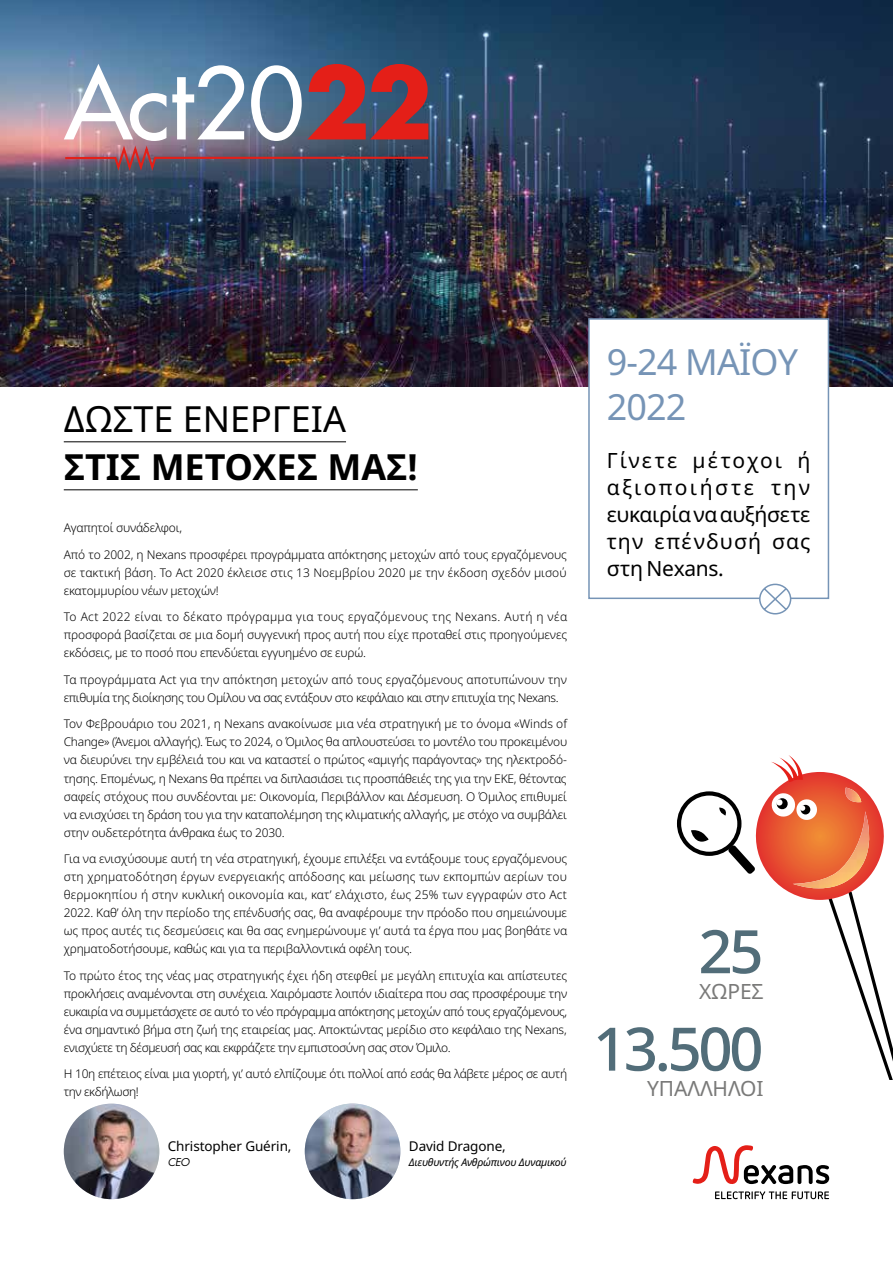
<style>
.page{position:relative;width:893px;height:1263px;background:#fff}
.page>*{position:absolute;margin:0;border:0;box-sizing:border-box;transform-origin:0 0}
.t1{font:500 60px "Noto Sans";letter-spacing:-.06em;color:#526d79}
.t2{font:700 36px "Noto Sans";color:#000}
.t3{font:36px "Noto Sans";color:#000}
.t4{font:36px/45px "Noto Sans";letter-spacing:-.025em;color:#7694b6}
.t5{font:21px/27px "Noto Sans";letter-spacing:.005em;color:#000;text-align:justify}
.t6{font:21px "Noto Sans";letter-spacing:-.01em;color:#7a7a79}
.t7{font:13.5px "Noto Sans";letter-spacing:-.01em;color:#000}
.t8{font:300 12px/18px "Noto Sans";letter-spacing:-.02em;color:#000;text-align:justify}
.t9{font:italic 10.5px "Noto Sans";letter-spacing:-.025em;color:#000}
.t10{font:italic 10.5px "Futura Std";color:#000}
</style>
<div class="page">
<img style="left:0;top:0;width:893px;height:387px">
<hr style="left:64px;top:441px;width:282px;height:1px;background:#000">
<hr style="left:64px;top:489px;width:354px;height:1px;background:#000">
<img style="left:63px;top:64px;width:367px;height:110px">
<img style="left:64px;top:1104px;width:95px;height:95px;border-radius:48px">
<img style="left:305px;top:1103px;width:95px;height:96px;border-radius:48px">
<svg style="left:693px;top:1145px;width:136px;height:40px"></svg>
<svg style="left:715px;top:1191px;width:114px;height:8px"></svg>
<div style="left:588px;top:318px;width:241px;height:281px;background:#fff;border:2px solid #7694b6"></div>
<svg style="left:677px;top:755px;width:216px;height:324px"></svg>
<svg style="left:758px;top:583px;width:34px;height:32px"></svg>
<h2 class="t3" style="left:64px;top:393px;width:284px">ΔΏΣΤΕ ΕΝΈ ΡΓΕΙΑ</h2>
<h2 class="t2" style="left:64px;top:441px;width:356px">ΣΤΙΣ ΜΕΤΟΧΈΣ ΜΑΣ!</h2>
<p class="t8" style="left:64px;top:519px;width:120px">Αγαπητοί συνάδελφοι,</p>
<p class="t8" style="left:64px;top:546px;width:505px">Από το 2002, η Nexans προσφέρει προγράμματα απόκτησης μετοχών από τους εργαζόμενους σε τακτική βάση. Το Act 2020 έκλεισε στις 13 Νοεμβρίου 2020 με την έκδοση σχεδόν μισού εκατομμυρίου νέων μετοχών!</p>
<p class="t8" style="left:64px;top:608px;width:505px">Το Act 2022 είναι το δέκατο πρόγραμμα για τους εργαζόμενους της Nexans. Αυτή η νέα προσφορά βασίζεται σε μια δομή συγγενική προς αυτή που είχε προταθεί στις προηγούμενες εκδόσεις, με το ποσό που επενδύεται εγγυημένο σε ευρώ.</p>
<p class="t8" style="left:64px;top:671px;width:505px">Τα προγράμματα Act για την απόκτηση μετοχών από τους εργαζόμενους αποτυπώνουν την επιθυμία της διοίκησης του Ομίλου να σας εντάξουν στο κεφάλαιο και στην επιτυχία της Nexans.</p>
<p class="t8" style="left:64px;top:715px;width:505px">Τον Φεβρουάριο του 2021, η Nexans ανακοίνωσε μια νέα στρατηγική με το όνομα «Winds of Change» (Άνεμοι αλλαγής). Έως το 2024, ο Όμιλος θα απλουστεύσει το μοντέλο του προκειμένου να διευρύνει την εμβέλειά του και να καταστεί ο πρώτος «αμιγής παράγοντας» της ηλεκτροδό&shy;τησης. Επομένως, η Nexans θα πρέπει να διπλασιάσει τις προσπάθειές της για την ΕΚΕ, θέτοντας σαφείς στόχους που συνδέονται με: Οικονομία, Περιβάλλον και Δέσμευση. Ο Όμιλος επιθυμεί να ενισχύσει τη δράση του για την καταπολέμηση της κλιματικής αλλαγής, με στόχο να συμβάλει στην ουδετερότητα άνθρακα έως το 2030.</p>
<p class="t8" style="left:64px;top:850px;width:505px">Για να ενισχύσουμε αυτή τη νέα στρατηγική, έχουμε επιλέξει να εντάξουμε τους εργαζόμενους στη χρηματοδότηση έργων ενεργειακής απόδοσης και μείωσης των εκπομπών αερίων του θερμοκηπίου ή στην κυκλική οικονομία και, κατ’ ελάχιστο, έως 25% των εγγραφών στο Act 2022. Καθ’ όλη την περίοδο της επένδυσής σας, θα αναφέρουμε την πρόοδο που σημειώνουμε ως προς αυτές τις δεσμεύσεις και θα σας ενημερώνουμε γι’ αυτά τα έργα που μας βοηθάτε να χρηματοδοτήσουμε, καθώς και για τα περιβαλλοντικά οφέλη τους.</p>
<p class="t8" style="left:64px;top:966px;width:505px">Το πρώτο έτος της νέας μας στρατηγικής έχει ήδη στεφθεί με μεγάλη επιτυχία και απίστευτες προκλήσεις αναμένονται στη συνέχεια. Χαιρόμαστε λοιπόν ιδιαίτερα που σας προσφέρουμε την ευκαιρία να συμμετάσχετε σε αυτό το νέο πρόγραμμα απόκτησης μετοχών από τους εργαζόμενους, ένα σημαντικό βήμα στη ζωή της εταιρείας μας. Αποκτώντας μερίδιο στο κεφάλαιο της Nexans, ενισχύετε τη δέσμευσή σας και εκφράζετε την εμπιστοσύνη σας στον Όμιλο.</p>
<p class="t8" style="left:64px;top:1065px;width:505px">Η 10η επέτειος είναι μια γιορτή, γι’ αυτό ελπίζουμε ότι πολλοί από εσάς θα λάβετε μέρος σε αυτή την εκδήλωση!</p>
<p class="t7" style="left:168px;top:1137px;width:125px">Christopher Guérin,</p>
<p class="t10" style="left:168px;top:1155px;width:23px">CEO</p>
<p class="t7" style="left:409px;top:1137px;width:98px">David Dragone,</p>
<p class="t9" style="left:409px;top:1155px;width:159px">Διευθυντής Ανθρώπινου Δυναμικού</p>
<h2 class="t4" style="left:607px;top:340px;width:193px">9-24 ΜΑΪOΥ<br>2022</h2>
<h3 class="t5" style="left:607px;top:448px;width:205px">Γίνετε μέτοχοι ή αξιοποιήστε την ευκαιρία να αυξήσετε την επένδυσή σας στη Nexans.</h3>
<h1 class="t1" style="left:698px;top:909px;width:67px">25</h1>
<h3 class="t6" style="left:699px;top:976px;width:66px">ΧΩΡΕΣ</h3>
<h1 class="t1" style="left:593px;top:1006px;width:172px">13.500</h1>
<h3 class="t6" style="left:647px;top:1074px;width:118px">ΥΠΑΛΛΗΛΟΙ</h3>
</div>
